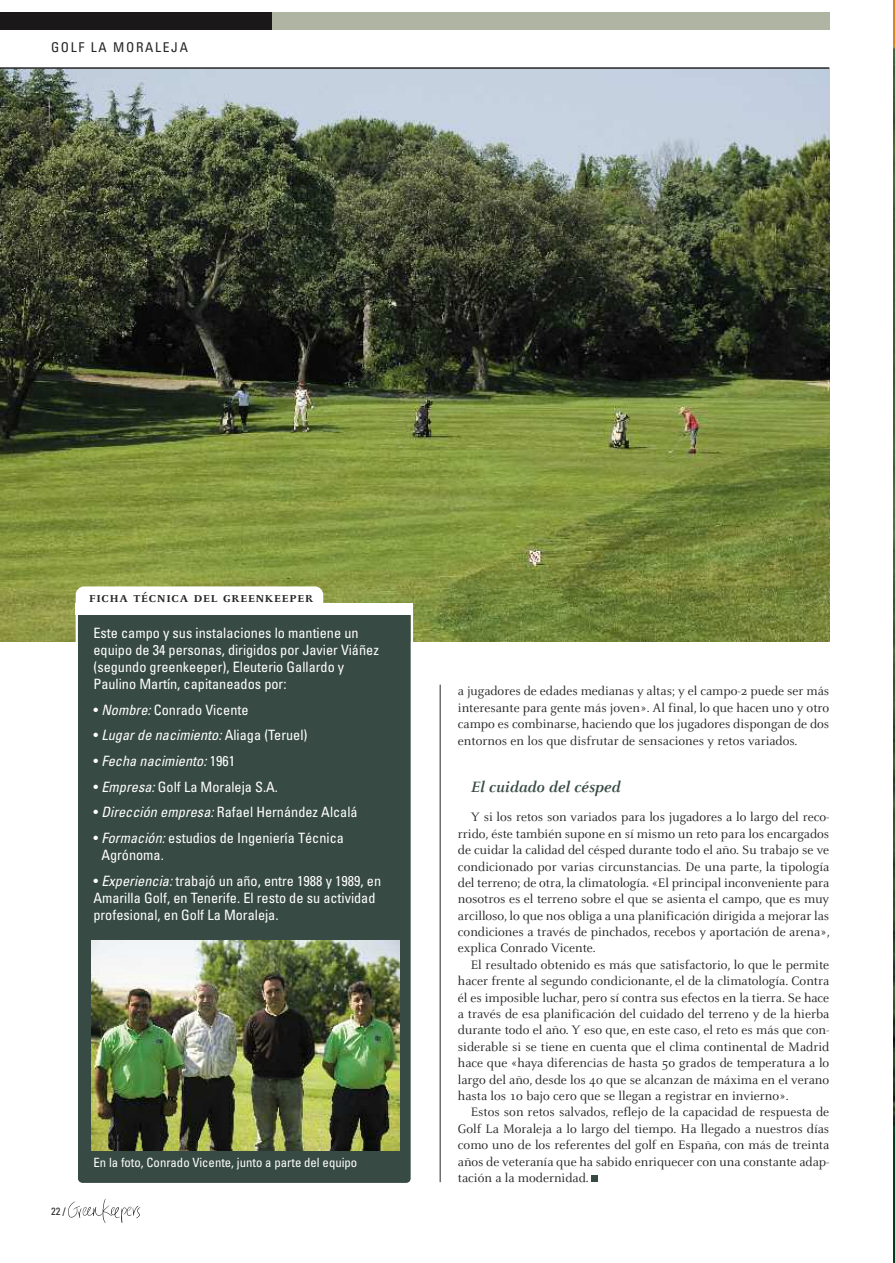
<style>
.page{position:relative;width:895px;height:1263px;background:#fff}
.page>*{position:absolute;margin:0;border:0;box-sizing:border-box;transform-origin:0 0}
.t1{font:italic 700 16.5px "Celeste";color:#374a43}
.t2{font:700 15.75px "Celeste Caps";letter-spacing:.05em;color:#272627}
.t3{font:condensed 14.25px/17.1px "Univers";color:#fff}
.t4{font:italic condensed 14.25px "Univers";letter-spacing:.005em;color:#fff}
.t5{font:13.5px/16.4px "Celeste";color:#272627;text-align:justify}
.t6{font:condensed 13.5px "Univers";letter-spacing:.125em;color:#272627}
.t7{font:condensed 12.75px "Univers";color:#fff}
.t8{font:condensed 10.5px "Univers";color:#272627}
.s1{font-style:italic}
.s2{font-style:normal}
.s3{color:#000}
</style>
<div class="page">
<img style="left:0;top:69px;width:829px;height:572px">
<div style="left:0;top:13px;width:829px;height:17px;background:#afb5a2"></div>
<div style="left:0;top:13px;width:272px;height:17px;background:#1b1819"></div>
<hr style="left:0;top:67px;width:829px;height:2px;background:#272627">
<svg style="left:68px;top:1199px;width:72px;height:24px"></svg>
<img style="left:893px;top:0;width:2px;height:1263px">
<hr style="left:440px;top:685px;width:1px;height:497px;background:#272627">
<svg style="left:591px;top:1176px;width:6px;height:6px"></svg>
<div style="left:76px;top:614px;width:337px;height:569px;background:#374a43"></div>
<div style="left:76px;top:603px;width:337px;height:11px;background:#fff"></div>
<div style="left:76px;top:586px;width:247px;height:28px;background:#fff;border-radius:9px"></div>
<img style="left:91px;top:941px;width:308px;height:210px">
<p class="t6" style="left:51px;top:43px;width:138px">GOLF LA MORALEJA</p>
<p class="t2" style="left:89px;top:587px;width:226px">ficha técnica del greenkeeper</p>
<p class="t3" style="left:93px;top:625px;width:287px">Este campo y sus instalaciones lo mantiene un equipo de 34 personas, dirigidos por Javier Viáñez (segundo greenkeeper), Eleuterio Gallardo y Paulino Martín, capitaneados por:</p>
<p class="t3" style="left:93px;top:702px;width:157px">• <span class="s1">Nombre:</span> Conrado Vicente</p>
<p class="t4" style="left:93px;top:730px;width:216px"><span class="s2">•</span> Lugar de nacimiento: <span class="s2">Aliaga (Teruel)</span></p>
<p class="t4" style="left:93px;top:756px;width:143px"><span class="s2">•</span> Fecha nacimiento: <span class="s2">1961</span></p>
<p class="t3" style="left:93px;top:779px;width:186px">• <span class="s1">Empresa:</span> Golf La Moraleja S.A.</p>
<p class="t3" style="left:93px;top:805px;width:266px">• <span class="s1">Dirección empresa:</span> Rafael Hernández Alcalá</p>
<p class="t3" style="left:101px;top:830px;width:244px;text-indent:-8px">• <span class="s1">Formación:</span> estudios de Ingeniería Técnica<br>Agrónoma.</p>
<p class="t3" style="left:93px;top:873px;width:289px">• <span class="s1">Experiencia:</span> trabajó un año, entre 1988 y 1989, en<br>Amarilla Golf, en Tenerife. El resto de su actividad profesional, en Golf La Moraleja.</p>
<p class="t8" style="left:51px;top:1207px;width:16px">22 <span class="s3">/</span></p>
<p class="t7" style="left:93px;top:1158px;width:265px">En la foto, Conrado Vicente, junto a parte del equipo</p>
<p class="t5" style="left:458px;top:683px;width:373px">a jugadores de edades medianas y altas; y el campo-2 puede ser más interesante para gente más joven». Al final, lo que hacen uno y otro campo es combinarse, haciendo que los jugadores dispongan de dos entornos en los que disfrutar de sensaciones y retos variados.</p>
<p class="t1" style="left:471px;top:776px;width:151px">El cuidado del césped</p>
<p class="t5" style="left:471px;top:808px;width:360px">Y si los retos son variados para los jugadores a lo largo del reco-</p>
<p class="t5" style="left:458px;top:825px;width:373px">rrido, éste también supone en sí mismo un reto para los encargados</p>
<p class="t5" style="left:458px;top:841px;width:373px">de cuidar la calidad del césped durante todo el año. Su trabajo se ve</p>
<p class="t5" style="left:458px;top:858px;width:373px">condicionado por varias circunstancias. De una parte, la tipología</p>
<p class="t5" style="left:458px;top:874px;width:373px">del terreno; de otra, la climatología. «El principal inconveniente para</p>
<p class="t5" style="left:458px;top:890px;width:373px">nosotros es el terreno sobre el que se asienta el campo, que es muy</p>
<p class="t5" style="left:458px;top:907px;width:373px">arcilloso, lo que nos obliga a una planificación dirigida a mejorar las</p>
<p class="t5" style="left:458px;top:923px;width:373px">condiciones a través de pinchados, recebos y aportación de arena»,</p>
<p class="t5" style="left:458px;top:940px;width:139px">explica Conrado Vicente.</p>
<p class="t5" style="left:471px;top:956px;width:360px">El resultado obtenido es más que satisfactorio, lo que le permite</p>
<p class="t5" style="left:458px;top:972px;width:373px">hacer frente al segundo condicionante, el de la climatología. Contra</p>
<p class="t5" style="left:458px;top:989px;width:373px">él es imposible luchar, pero sí contra sus efectos en la tierra. Se hace</p>
<p class="t5" style="left:458px;top:1005px;width:373px">a través de esa planificación del cuidado del terreno y de la hierba</p>
<p class="t5" style="left:458px;top:1022px;width:373px">durante todo el año. Y eso que, en este caso, el reto es más que con-</p>
<p class="t5" style="left:458px;top:1038px;width:373px">siderable si se tiene en cuenta que el clima continental de Madrid</p>
<p class="t5" style="left:458px;top:1054px;width:373px">hace que «haya diferencias de hasta 5o grados de temperatura a lo</p>
<p class="t5" style="left:458px;top:1071px;width:373px">largo del año, desde los 4o que se alcanzan de máxima en el verano</p>
<p class="t5" style="left:458px;top:1087px;width:332px">hasta los 1o bajo cero que se llegan a registrar en invierno».</p>
<p class="t5" style="left:471px;top:1103px;width:360px">Estos son retos salvados, reflejo de la capacidad de respuesta de</p>
<p class="t5" style="left:458px;top:1120px;width:373px">Golf La Moraleja a lo largo del tiempo. Ha llegado a nuestros días</p>
<p class="t5" style="left:458px;top:1136px;width:373px">como uno de los referentes del golf en España, con más de treinta</p>
<p class="t5" style="left:458px;top:1153px;width:373px">años de veteranía que ha sabido enriquecer con una constante adap-</p>
<p class="t5" style="left:458px;top:1169px;width:132px">tación a la modernidad.</p>
</div>
